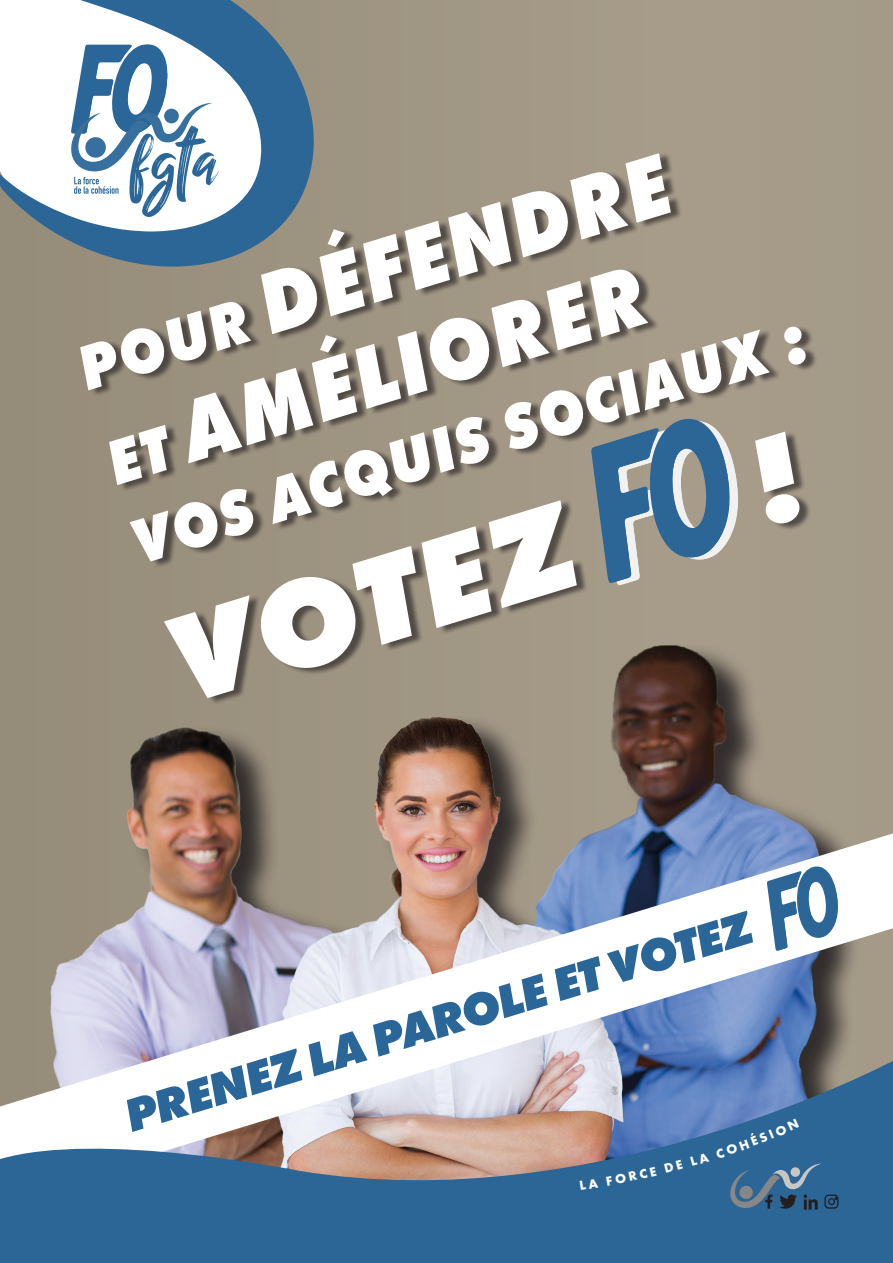
<style>
.page{position:relative;width:893px;height:1263px;background:#fff}
.page>*{position:absolute;margin:0;border:0;box-sizing:border-box;transform-origin:0 0}
.t1{font:italic 800 129px "Futura PT";color:#fff}
.t2{font:italic 800 90px "Futura PT";color:#fff;scale:.89 1}
.t3{font:italic 800 65.4px "Futura PT";color:#fff;scale:.89 1}
.t4{font:italic 800 48px "Futura PT";color:#2a6798}
.s1{font-size:65.4px}
.s2{font-size:75.15px}
</style>
<div class="page">
<div style="left:314px;top:0;width:74px;height:152px;background:#9e9482"></div>
<img style="left:14px;top:283px;width:879px;height:550px">
<svg style="left:0;top:833px;width:893px;height:226px"></svg>
<svg style="left:0;top:0;width:314px;height:267px"></svg>
<svg style="left:0;top:1059px;width:893px;height:204px;fill:#2b6697"></svg>
<div style="left:84px;top:152px;width:734px;height:554px;background:#231f20;opacity:.63"></div>
<svg style="left:766px;top:864px;width:78px;height:87px"></svg>
<svg style="left:580px;top:1178px;width:18px;height:20px"></svg>
<svg style="left:606px;top:1167px;width:51px;height:27px"></svg>
<svg style="left:664px;top:1119px;width:174px;height:91px;background:#366a98"></svg>
<svg style="left:590px;top:414px;width:220px;height:172px;background:#808b90"></svg>
<p class="t2" style="left:60px;top:307px;width:694px;rotate:-17deg"><span class="s1">POUR</span> DÉFENDRE</p>
<p class="t2" style="left:89px;top:401px;width:632px;rotate:-17deg"><span class="s1">ET</span> AMÉLIORER</p>
<p class="t3" style="left:121px;top:503px;width:791px;rotate:-17deg">VOS ACQUIS SOCIAUX <span class="s2">:</span></p>
<p class="t1" style="left:145px;top:585px;width:419px;rotate:-17deg">VOTEZ</p>
<p class="t4" style="left:117px;top:1087px;width:654px;rotate:-17deg">PRENEZ LA PAROLE ET VOTEZ</p>
</div>
